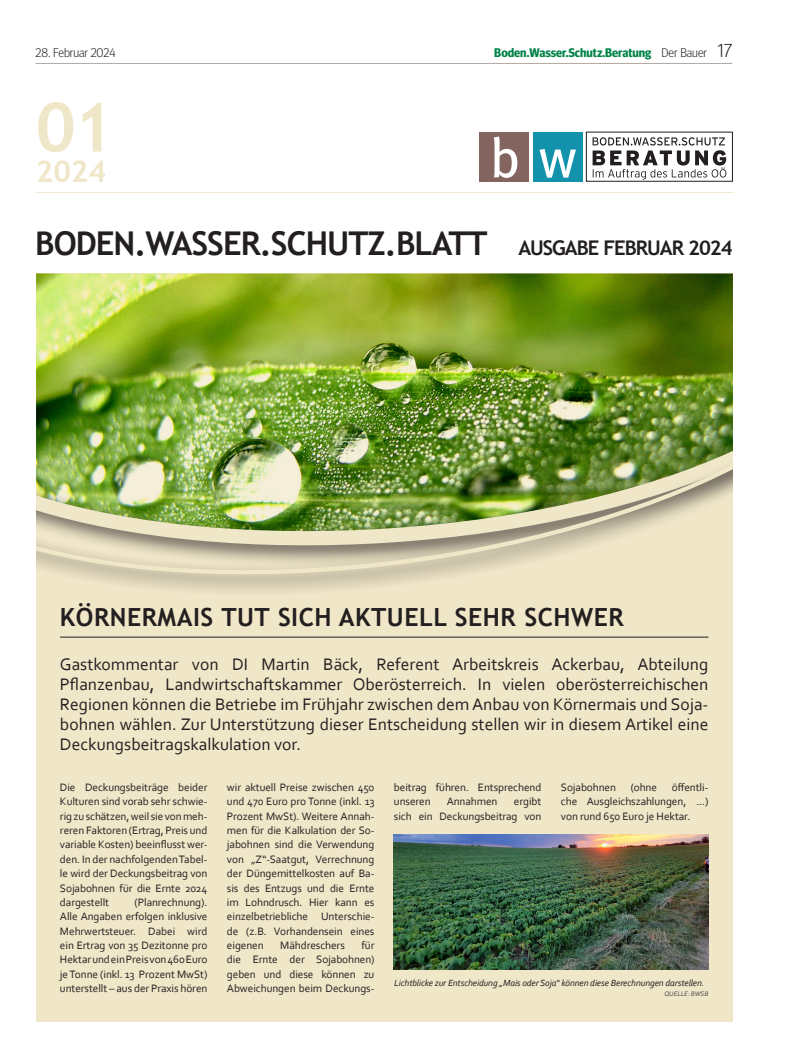
<style>
.page{position:relative;width:798px;height:1063px;background:#fff}
.page>*{position:absolute;margin:0;border:0;box-sizing:border-box;transform-origin:0 0}
.BWSB_Monat{font:700 68.12px "Trebuchet MS";color:#f0e6c8}
.BWSB_Titel{font:700 32.75px "Trebuchet MS";letter-spacing:-.03em;color:#231f20}
.BWSB_Jahr{font:700 30px "Trebuchet MS";color:#f0e6c8}
.Lunart_Headline{font:700 25px "Trebuchet MS";letter-spacing:.02em;color:#231f20}
.Lunart_Einleitungstext{font:17.5px/20px "Corbel";color:#231f20;text-align:justify}
.t1{font:700 12.5px "Meta Head OT";color:#008348}
.t2{font:300 12.5px "Meta Head OT";color:#231f20}
.Lunart_Fliesstext{font:11.25px/14.4px "Corbel";letter-spacing:-.01em;color:#231f20;text-align:justify}
.Lunart_Bildtext{font:italic 9.38px "Corbel";letter-spacing:-.01em;color:#231f20}
.Lunart_Bildtext-2{font:italic 6.88px "Corbel";color:#4b4c4d}
.s1{font-weight:300;color:#231f20}
.s2{font-weight:300;font-size:18.75px;color:#231f20}
.s3{font-size:20.25px}
</style>
<div class="page">
<hr style="left:35px;top:63px;width:697px;height:1px;background:#b5a9a5">
<hr style="left:36px;top:192px;width:697px;height:1px;background:#f0e6c8">
<svg style="left:592px;top:137px;width:134px;height:43px"></svg>
<div style="left:479px;top:132px;width:50px;height:49px;background:#83645e"></div>
<div style="left:532px;top:132px;width:50px;height:49px;background:#1392ac"></div>
<svg style="left:493px;top:137px;width:24px;height:41px"></svg>
<svg style="left:539px;top:149px;width:36px;height:29px"></svg>
<div style="left:36px;top:273px;width:696px;height:749px;background:#f0e6c8"></div>
<img style="left:36px;top:273px;width:696px;height:156px">
<img style="left:36px;top:429px;width:696px;height:14px">
<img style="left:36px;top:443px;width:696px;height:148px">
<hr style="left:60px;top:637px;width:648px;height:1px;background:#231f20">
<img style="left:393px;top:834px;width:315px;height:135px">
<p class="t2" style="left:35px;top:45px;width:81px">28. Februar 2024</p>
<p class="t1" style="left:494px;top:45px;width:239px">Boden.Wasser.Schutz.Beratung <span class="s1">Der Bauer</span> <span class="s2">17</span></p>
<p class="BWSB_Monat" style="left:36px;top:85px;width:79px">01</p>
<p class="BWSB_Jahr" style="left:36px;top:152px;width:72px">2024</p>
<p class="BWSB_Titel" style="left:35px;top:223px;width:698px">BODEN.WASSER.SCHUTZ.BLATT <span class="s3">AUSGABE FEBRUAR 2024</span></p>
<p class="Lunart_Headline" style="left:60px;top:602px;width:565px">KÖRNERMAIS TUT SICH AKTUELL SEHR SCHWER</p>
<p class="Lunart_Einleitungstext" style="left:60px;top:654px;width:649px">Gastkommentar von DI Martin Bäck, Referent Arbeitskreis Ackerbau, Abteilung Pflanzenbau, Landwirtschaftskammer Oberösterreich. In vielen oberösterreichischen Regionen können die Betriebe im Frühjahr zwischen dem Anbau von Körnermais und Soja&shy;bohnen wählen. Zur Unterstützung dieser Entscheidung stellen wir in diesem Artikel eine Deckungsbeitragskalkulation vor.</p>
<p class="Lunart_Fliesstext" style="left:60px;top:780px;width:149px">Die Deckungsbeiträge beider Kulturen sind vorab sehr schwie&shy;rig zu schätzen, weil sie von meh&shy;reren Faktoren (Ertrag, Preis und variable Kosten) beeinflusst wer&shy;den. In der nachfolgenden Tabel&shy;le wird der Deckungsbeitrag von Sojabohnen für die Ernte 2024 dargestellt</p>
<p class="Lunart_Fliesstext" style="left:60px;top:895px;width:149px;text-indent:74px">(Planrechnung).<br>Alle Angaben erfolgen inklusive Mehrwertsteuer. Dabei wird ein Ertrag von 35 Dezitonne pro Hektar und ein Preis von 460 Euro je Tonne (inkl. 13 Prozent MwSt) unterstellt – aus der Praxis hören</p>
<p class="Lunart_Fliesstext" style="left:227px;top:780px;width:149px">wir aktuell Preise zwischen 450 und 470 Euro pro Tonne (inkl. 13<br>Prozent MwSt). Weitere Annah&shy;men für die Kalkulation der So&shy;jabohnen sind die Verwendung von „Z“-Saatgut, Verrechnung der Düngemittelkosten auf Ba&shy;sis des Entzugs und die Ernte im Lohndrusch. Hier kann es einzelbetriebliche Unterschie&shy;de (z.B. Vorhandensein eines eigenen</p>
<p class="Lunart_Fliesstext" style="left:227px;top:938px;width:149px;text-indent:134px">für die Ernte der Sojabohnen) geben und diese können zu Abweichungen beim Deckungs-</p>
<p class="Lunart_Fliesstext" style="left:280px;top:938px;width:66px">Mähdreschers</p>
<p class="Lunart_Fliesstext" style="left:394px;top:780px;width:149px">beitrag führen. Entsprechend unseren</p>
<p class="Lunart_Fliesstext" style="left:394px;top:794px;width:149px;text-align:right">ergibt<br>sich ein Deckungsbeitrag von</p>
<p class="Lunart_Fliesstext" style="left:446px;top:794px;width:52px">Annahmen</p>
<p class="Lunart_Fliesstext" style="left:560px;top:780px;width:149px;text-indent:111px">öffentli&shy;che Ausgleichszahlungen, ...) von rund 650 Euro je Hektar.</p>
<p class="Lunart_Fliesstext" style="left:560px;top:780px;width:57px">Sojabohnen</p>
<p class="Lunart_Fliesstext" style="left:630px;top:780px;width:28px">(ohne</p>
<p class="Lunart_Bildtext" style="left:394px;top:977px;width:311px">Lichtblicke zur Entscheidung „Mais oder Soja“ können diese Berechnungen darstellen.</p>
<p class="Lunart_Bildtext-2" style="left:664px;top:990px;width:45px">QUELLE: BWSB</p>
</div>
